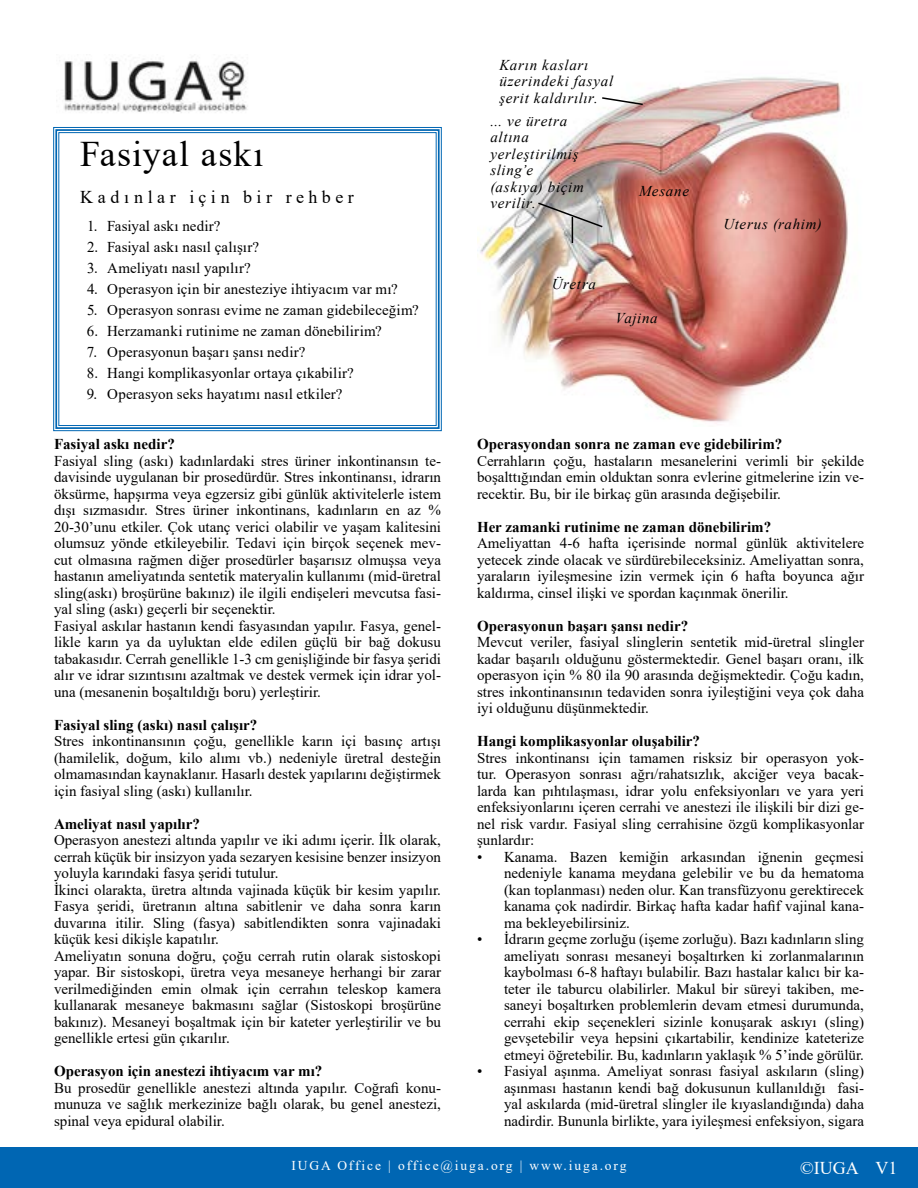
<style>
.page{position:relative;width:918px;height:1188px;background:#fff}
.page>*{position:absolute;margin:0;border:0;box-sizing:border-box;transform-origin:0 0}
.t1{font:36px "Times New Roman";letter-spacing:.03em;color:#000}
.t2{font:18px "Times New Roman";letter-spacing:.255em;color:#000}
.t3{font:18px "Times New Roman";color:#fff}
.t4{font:15px/16.5px "Times New Roman";color:#000;text-align:justify}
.t5{font:700 15px "Times New Roman";color:#000}
.t6{font:italic 15px/16.5px "Times New Roman";letter-spacing:.045em;color:#000}
.t7{font:13.5px "Times New Roman";letter-spacing:.14em;color:#fff}
</style>
<div class="page">
<div style="left:0;top:1147px;width:918px;height:41px;background:#0066b3"></div>
<img style="left:64px;top:59px;width:184px;height:54px">
<svg style="left:53px;top:127px;width:389px;height:305px"></svg>
<div style="left:55px;top:129px;width:385px;height:300px;border:2px solid #0066b3"></div>
<div style="left:58px;top:132px;width:379px;height:294px;border:1px solid #0066b3"></div>
<img style="left:477px;top:77px;width:372px;height:347px">
<svg style="left:537px;top:201px;width:67px;height:42px;background:#bab7b4"></svg>
<svg style="left:601px;top:96px;width:43px;height:10px"></svg>
<h1 class="t1" style="left:80px;top:128px;width:185px">Fasiyal askı</h1>
<p class="t2" style="left:80px;top:184px;width:275px">Kadınlar için bir rehber</p>
<p class="t4" style="left:87px;top:217px;width:135px">1. Fasiyal askı nedir?</p>
<p class="t4" style="left:87px;top:238px;width:174px">2. Fasiyal askı nasıl çalışır?</p>
<p class="t4" style="left:87px;top:259px;width:165px">3. Ameliyatı nasıl yapılır?</p>
<p class="t4" style="left:87px;top:280px;width:312px">4. Operasyon için bir anesteziye ihtiyacım var mı?</p>
<p class="t4" style="left:87px;top:301px;width:333px">5. Operasyon sonrası evime ne zaman gidebileceğim?</p>
<p class="t4" style="left:87px;top:322px;width:297px">6. Herzamanki rutinime ne zaman dönebilirim?</p>
<p class="t4" style="left:87px;top:343px;width:220px">7. Operasyonun başarı şansı nedir?</p>
<p class="t4" style="left:87px;top:364px;width:268px">8. Hangi komplikasyonlar ortaya çıkabilir?</p>
<p class="t4" style="left:87px;top:385px;width:257px">9. Operasyon seks hayatımı nasıl etkiler?</p>
<p class="t5" style="left:54px;top:434px;width:122px">Fasiyal askı nedir?</p>
<p class="t4" style="left:54px;top:452px;width:389px;text-align:left">Fasiyal sling (askı) kadınlardaki stres üriner inkontinansın te&shy;davisinde uygulanan bir prosedürdür. Stres inkontinansı, idrarın öksürme, hapşırma veya egzersiz gibi günlük aktivitelerle istem dışı sızmasıdır. Stres üriner inkontinans, kadınların en az % 20-30’unu etkiler. Çok utanç verici olabilir ve yaşam kalitesini olumsuz yönde etkileyebilir. Tedavi için birçok seçenek mev&shy;cut olmasına rağmen diğer prosedürler başarısız olmuşsa veya hastanın ameliyatında sentetik materyalin kullanımı (mid-üretral sling(askı) broşürüne bakınız) ile ilgili endişeleri mevcutsa fasi&shy;yal sling (askı) geçerli bir seçenektir.<br>Fasiyal askılar hastanın kendi fasyasından yapılır. Fasya, genel&shy;likle karın ya da uyluktan elde edilen güçlü bir bağ dokusu tabakasıdır. Cerrah genellikle 1-3 cm genişliğinde bir fasya şeridi alır ve idrar sızıntısını azaltmak ve destek vermek için idrar yol&shy;una (mesanenin boşaltıldığı boru) yerleştirir.</p>
<p class="t5" style="left:54px;top:714px;width:205px">Fasiyal sling (askı) nasıl çalışır?</p>
<p class="t4" style="left:54px;top:733px;width:389px">Stres inkontinansının çoğu, genellikle karın içi basınç artışı (hamilelik, doğum, kilo alımı vb.) nedeniyle üretral desteğin olmamasından kaynaklanır. Hasarlı destek yapılarını değiştirmek için fasiyal sling (askı) kullanılır.</p>
<p class="t5" style="left:54px;top:813px;width:147px">Ameliyat nasıl yapılır?</p>
<p class="t4" style="left:54px;top:832px;width:389px;text-align:left">Operasyon anestezi altında yapılır ve iki adımı içerir. İlk olarak, cerrah küçük bir insizyon yada sezaryen kesisine benzer insizyon yoluyla karındaki fasya şeridi tutulur.<br>İkinci olarakta, üretra altında vajinada küçük bir kesim yapılır.<br>Fasya şeridi, üretranın altına sabitlenir ve daha sonra karın duvarına itilir. Sling (fasya) sabitlendikten sonra vajinadaki küçük kesi dikişle kapatılır.<br>Ameliyatın sonuna doğru, çoğu cerrah rutin olarak sistoskopi yapar. Bir sistoskopi, üretra veya mesaneye herhangi bir zarar verilmediğinden emin olmak için cerrahın teleskop kamera kullanarak mesaneye bakmasını sağlar (Sistoskopi broşürüne bakınız). Mesaneyi boşaltmak için bir kateter yerleştirilir ve bu genellikle ertesi gün çıkarılır.</p>
<p class="t5" style="left:54px;top:1061px;width:270px">Operasyon için anestezi ihtiyacım var mı?</p>
<p class="t4" style="left:54px;top:1079px;width:389px">Bu prosedür genellikle anestezi altında yapılır. Coğrafi konu&shy;munuza ve sağlık merkezinize bağlı olarak, bu genel anestezi, spinal veya epidural olabilir.</p>
<p class="t6" style="left:499px;top:56px;width:115px">Karın kasları üzerindeki fasyal şerit kaldırılır.</p>
<p class="t6" style="left:490px;top:112px;width:95px">... ve üretra altına yerleştirilmiş sling’e (askıya) biçim verilir.</p>
<p class="t6" style="left:639px;top:182px;width:52px">Mesane</p>
<p class="t6" style="left:552px;top:276px;width:46px">Üretra</p>
<p class="t6" style="left:616px;top:309px;width:44px">Vajina</p>
<p class="t6" style="left:724px;top:215px;width:100px">Uterus (rahim)</p>
<p class="t5" style="left:477px;top:434px;width:307px">Operasyondan sonra ne zaman eve gidebilirim?</p>
<p class="t4" style="left:477px;top:452px;width:389px">Cerrahların çoğu, hastaların mesanelerini verimli bir şekilde boşalttığından emin olduktan sonra evlerine gitmelerine izin ve&shy;recektir. Bu, bir ile birkaç gün arasında değişebilir.</p>
<p class="t5" style="left:477px;top:516px;width:296px">Her zamanki rutinime ne zaman dönebilirim?</p>
<p class="t4" style="left:477px;top:535px;width:389px">Ameliyattan 4-6 hafta içerisinde normal günlük aktivitelere yetecek zinde olacak ve sürdürebileceksiniz. Ameliyattan sonra, yaraların iyileşmesine izin vermek için 6 hafta boyunca ağır kaldırma, cinsel ilişki ve spordan kaçınmak önerilir.</p>
<p class="t5" style="left:477px;top:615px;width:213px">Operasyonun başarı şansı nedir?</p>
<p class="t4" style="left:477px;top:634px;width:389px">Mevcut veriler, fasiyal slinglerin sentetik mid-üretral slingler kadar başarılı olduğunu göstermektedir. Genel başarı oranı, ilk operasyon için % 80 ila 90 arasında değişmektedir. Çoğu kadın, stres inkontinansının tedaviden sonra iyileştiğini veya çok daha iyi olduğunu düşünmektedir.</p>
<p class="t5" style="left:477px;top:731px;width:225px">Hangi komplikasyonlar oluşabilir?</p>
<p class="t4" style="left:477px;top:749px;width:389px">Stres inkontinansı için tamamen risksiz bir operasyon yok&shy;tur. Operasyon sonrası ağrı/rahatsızlık, akciğer veya bacak&shy;larda kan pıhtılaşması, idrar yolu enfeksiyonları ve yara yeri enfeksiyonlarını içeren cerrahi ve anestezi ile ilişkili bir dizi ge&shy;nel risk vardır. Fasiyal sling cerrahisine özgü komplikasyonlar şunlardır:</p>
<p class="t4" style="left:504px;top:848px;width:362px;text-indent:-27px">• Kanama. Bazen kemiğin arkasından iğnenin geçmesi nedeniyle kanama meydana gelebilir ve bu da hematoma (kan toplanması) neden olur. Kan transfüzyonu gerektirecek kanama çok nadirdir. Birkaç hafta kadar hafif vajinal kana&shy;ma bekleyebilirsiniz.</p>
<p class="t4" style="left:504px;top:931px;width:362px;text-indent:-27px">• İdrarın geçme zorluğu (işeme zorluğu). Bazı kadınların sling ameliyatı sonrası mesaneyi boşaltırken ki zorlanmalarının kaybolması 6-8 haftayı bulabilir. Bazı hastalar kalıcı bir ka&shy;teter ile taburcu olabilirler. Makul bir süreyi takiben, me&shy;saneyi boşaltırken problemlerin devam etmesi durumunda, cerrahi ekip seçenekleri sizinle konuşarak askıyı (sling) gevşetebilir veya hepsini çıkartabilir, kendinize kateterize etmeyi öğretebilir. Bu, kadınların yaklaşık % 5’inde görülür.</p>
<p class="t4" style="left:504px;top:1063px;width:362px;text-indent:-27px">• Fasiyal aşınma. Ameliyat sonrası fasiyal askıların (sling) aşınması hastanın kendi bağ dokusunun kullanıldığı fasi&shy;yal askılarda (mid-üretral slingler ile kıyaslandığında) daha nadirdir. Bununla birlikte, yara iyileşmesi enfeksiyon, sigara</p>
<p class="t7" style="left:292px;top:1156px;width:336px">IUGA Office | office@iuga.org | www.iuga.org</p>
<p class="t3" style="left:800px;top:1155px;width:99px">©IUGA V1</p>
</div>
